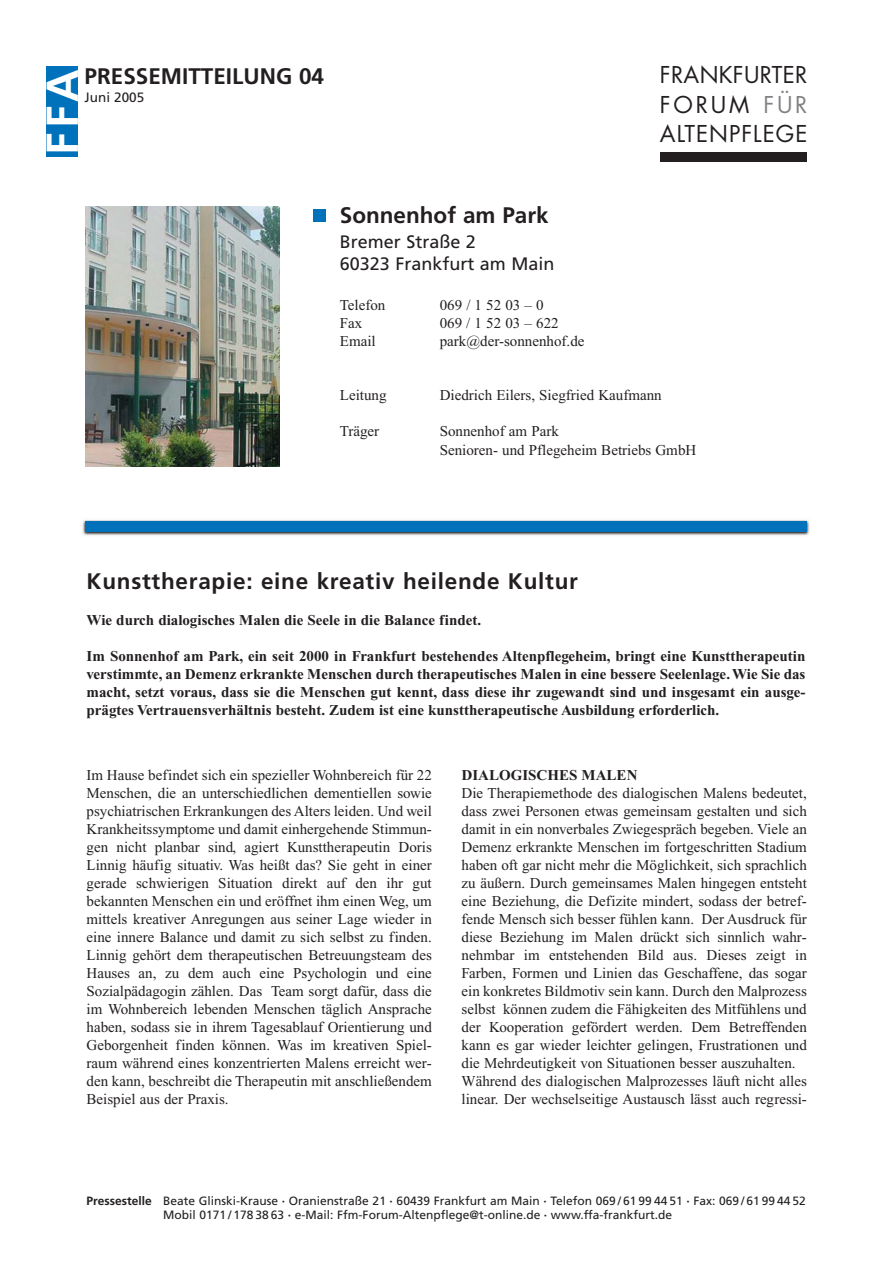
<style>
.page{position:relative;width:893px;height:1262px;background:#fff}
.page>*{position:absolute;margin:0;border:0;box-sizing:border-box;transform-origin:0 0}
.t1{font:700 45px "Frutiger";color:#fff}
.t2{font:22.65px/29.7px "Futura";letter-spacing:.045em;color:#231f20;text-align:justify}
.t3{font:700 22.5px "Frutiger";letter-spacing:.035em;color:#231f20}
.t4{font:700 22.5px "Frutiger";color:#231f20}
.t5{font:18px/21.6px "Frutiger";color:#231f20}
.t6{font:15px/18px "Times New Roman";color:#231f20;text-align:justify}
.t7{font:700 15px/18px "Times New Roman";color:#231f20;text-align:justify}
.t8{font:15px/18.9px "Times New Roman";color:#231f20}
.t9{font:13.5px "Frutiger";color:#231f20}
.t10{font:12px/14.4px "Frutiger";color:#231f20}
.s1{color:#808285}
.s2{font-weight:700}
</style>
<div class="page">
<div style="left:660px;top:152px;width:146px;height:10px;background:#231f20"></div>
<div style="left:47px;top:66px;width:31px;height:90px;background:#0071bb"></div>
<img style="left:82px;top:520px;width:728px;height:16px">
<div style="left:85px;top:521px;width:721px;height:10px;background:#0071bb"></div>
<img style="left:85px;top:206px;width:194px;height:260px">
<div style="left:313px;top:209px;width:12px;height:13px;background:#0071bb"></div>
<h3 class="t4" style="left:85px;top:67px;width:241px">PRESSEMITTEILUNG 04</h3>
<p class="t9" style="left:85px;top:92px;width:61px">Juni 2005</p>
<h1 class="t1" style="left:45px;top:155px;width:88px;rotate:-90deg">FFA</h1>
<h2 class="t2" style="left:660px;top:62px;width:149px">FRANKFURTER FORUM <span class="s1">FÜR </span>ALTENPFLEGE</h2>
<h3 class="t4" style="left:340px;top:206px;width:210px">Sonnenhof am Park</h3>
<p class="t5" style="left:340px;top:233px;width:216px">Bremer Straße 2<br>60323 Frankfurt am Main</p>
<p class="t8" style="left:340px;top:297px;width:47px">Telefon</p>
<p class="t8" style="left:439px;top:297px;width:105px">069 / 1 52 03 – 0</p>
<p class="t8" style="left:340px;top:315px;width:24px">Fax</p>
<p class="t8" style="left:439px;top:315px;width:120px">069 / 1 52 03 – 622</p>
<p class="t8" style="left:340px;top:333px;width:37px">Email</p>
<p class="t8" style="left:439px;top:333px;width:146px">park@der-sonnenhof.de</p>
<p class="t8" style="left:340px;top:387px;width:48px">Leitung</p>
<p class="t8" style="left:439px;top:387px;width:223px">Diedrich Eilers, Siegfried Kaufmann</p>
<p class="t8" style="left:340px;top:423px;width:41px">Träger</p>
<p class="t8" style="left:439px;top:423px;width:258px">Sonnenhof am Park<br>Senioren- und Pflegeheim Betriebs GmbH</p>
<h3 class="t3" style="left:87px;top:572px;width:493px">Kunsttherapie: eine kreativ heilende Kultur</h3>
<p class="t7" style="left:87px;top:612px;width:396px">Wie durch dialogisches Malen die Seele in die Balance findet.</p>
<p class="t7" style="left:87px;top:648px;width:720px">Im Sonnenhof am Park, ein seit 2000 in Frankfurt bestehendes Altenpflegeheim, bringt eine Kunsttherapeutin verstimmte, an Demenz erkrankte Menschen durch therapeutisches Malen in eine bessere Seelenlage. Wie Sie das macht, setzt voraus, dass sie die Menschen gut kennt, dass diese ihr zugewandt sind und insgesamt ein ausge&shy;prägtes Vertrauensverhältnis besteht. Zudem ist eine kunsttherapeutische Ausbildung erforderlich.</p>
<p class="t6" style="left:87px;top:767px;width:347px">Im Hause befindet sich ein spezieller Wohnbereich für 22<br>Menschen, die an unterschiedlichen dementiellen sowie psychiatrischen Erkrankungen des Alters leiden. Und weil Krankheitssymptome und damit einhergehende Stimmun&shy;gen nicht planbar sind, agiert Kunsttherapeutin Doris Linnig häufig situativ. Was heißt das? Sie geht in einer gerade schwierigen Situation direkt auf den ihr gut bekannten Menschen ein und eröffnet ihm einen Weg, um mittels kreativer Anregungen aus seiner Lage wieder in eine innere Balance und damit zu sich selbst zu finden.<br>Linnig gehört dem therapeutischen Betreuungsteam des Hauses an, zu dem auch eine Psychologin und eine Sozialpädagogin zählen. Das Team sorgt dafür, dass die im Wohnbereich lebenden Menschen täglich Ansprache haben, sodass sie in ihrem Tagesablauf Orientierung und Geborgenheit finden können. Was im kreativen Spiel&shy;raum während eines konzentrierten Malens erreicht wer&shy;den kann, beschreibt die Therapeutin mit anschließendem Beispiel aus der Praxis.</p>
<p class="t7" style="left:461px;top:768px;width:177px">DIALOGISCHES MALEN</p>
<p class="t6" style="left:461px;top:785px;width:347px;text-align:left">Die Therapiemethode des dialogischen Malens bedeutet, dass zwei Personen etwas gemeinsam gestalten und sich damit in ein nonverbales Zwiegespräch begeben. Viele an Demenz erkrankte Menschen im fortgeschritten Stadium haben oft gar nicht mehr die Möglichkeit, sich sprachlich zu äußern. Durch gemeinsames Malen hingegen entsteht eine Beziehung, die Defizite mindert, sodass der betref&shy;fende Mensch sich besser fühlen kann. Der Ausdruck für diese Beziehung im Malen drückt sich sinnlich wahr&shy;nehmbar im entstehenden Bild aus. Dieses zeigt in Farben, Formen und Linien das Geschaffene, das sogar ein konkretes Bildmotiv sein kann. Durch den Malprozess selbst können zudem die Fähigkeiten des Mitfühlens und der Kooperation gefördert werden. Dem Betreffenden kann es gar wieder leichter gelingen, Frustrationen und die Mehrdeutigkeit von Situationen besser auszuhalten.<br>Während des dialogischen Malprozesses läuft nicht alles linear. Der wechselseitige Austausch lässt auch regressi-</p>
<p class="t10" style="left:163px;top:1194px;width:644px;text-indent:-77px"><span class="s2">Pressestelle</span> Beate Glinski-Krause <span class="s2">·</span> Oranienstraße 21 <span class="s2">·</span> 60439 Frankfurt am Main <span class="s2">·</span> Telefon 069 / 61 99 44 51 <span class="s2">·</span> Fax: 069 / 61 99 44 52<br>Mobil 0171 / 178 38 63 <span class="s2">·</span> e-Mail: Ffm-Forum-Altenpflege@t-online.de <span class="s2">·</span> www.ffa-frankfurt.de</p>
</div>
